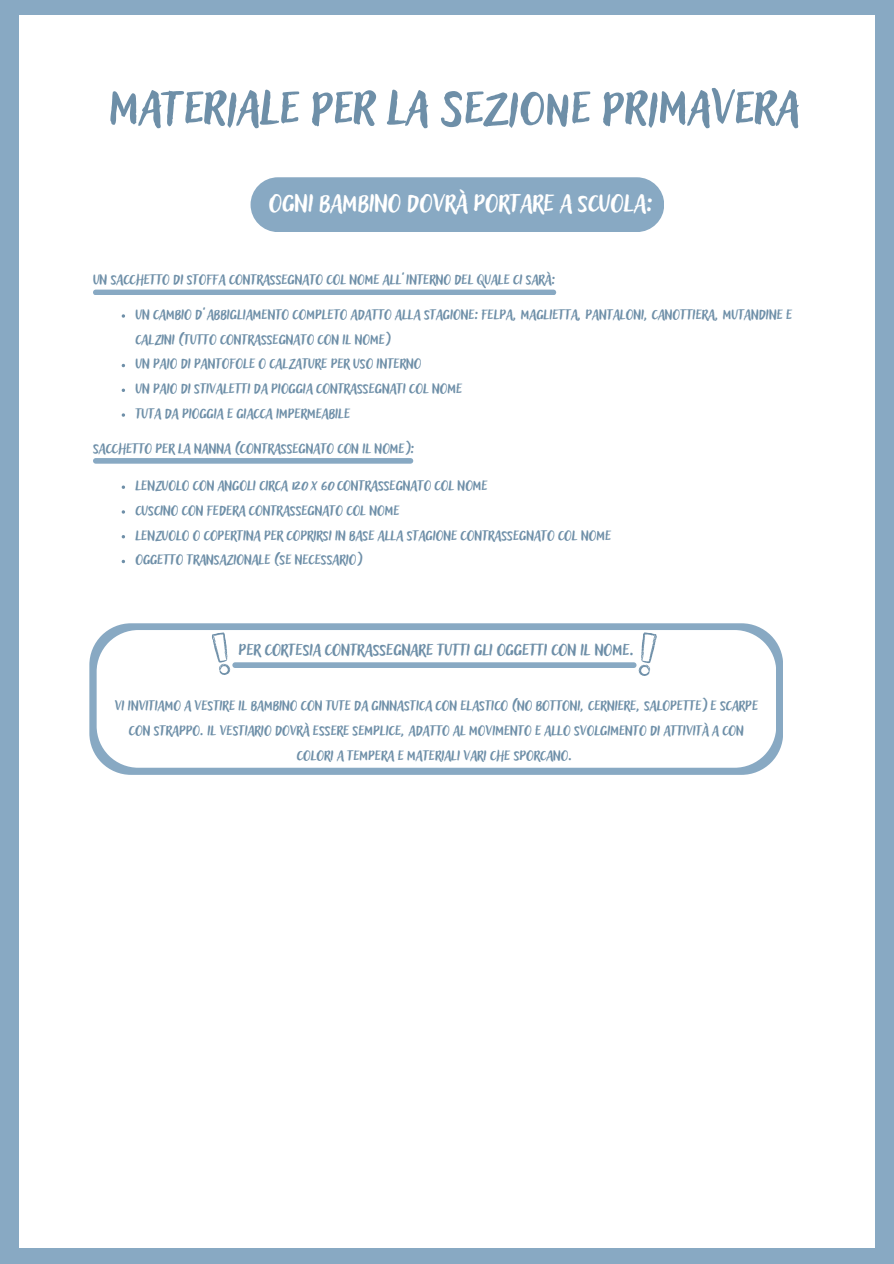
<style>
.page{position:relative;width:894px;height:1264px;background:#fff}
.page>*{position:absolute;margin:0;border:0;box-sizing:border-box;transform-origin:0 0}
.t1{font:63px "Adlery Pro Blockletter";color:#6e8fa8}
.t2{font:31.5px "Adlery Pro Blockletter";color:#fff}
.t3{font:21px "Adlery Pro Blockletter";color:#6e8fa8}
.t4{font:18px/24.8px "Adlery Pro Blockletter";color:#6e8fa8}
</style>
<div class="page">
<div style="left:0;top:0;width:893px;height:1263px;background:#88a9c3"></div>
<div style="left:19px;top:15px;width:855px;height:1232px;background:#fff"></div>
<div style="left:250px;top:177px;width:414px;height:55px;background:#88a9c3;border-radius:27px"></div>
<svg style="left:93px;top:289px;width:463px;height:6px"></svg>
<div style="left:93px;top:458px;width:320px;height:5px;background:#88a9c3"></div>
<svg style="left:89px;top:623px;width:693px;height:151px;fill:#88a9c3"></svg>
<svg style="left:97px;top:630px;width:679px;height:137px"></svg>
<svg style="left:122px;top:485px;width:3px;height:4px"></svg>
<svg style="left:122px;top:314px;width:3px;height:4px"></svg>
<svg style="left:122px;top:388px;width:3px;height:4px"></svg>
<svg style="left:122px;top:413px;width:3px;height:4px"></svg>
<svg style="left:211px;top:631px;width:446px;height:46px"></svg>
<h1 class="t1" style="left:109px;top:65px;width:692px">Materiale per la sezione primavera</h1>
<h2 class="t2" style="left:269px;top:182px;width:384px">OGNI BAMBINO DOVRÀ PORTARE A SCUOLA:</h2>
<p class="t4" style="left:93px;top:265px;width:463px">UN SACCHETTO DI STOFFA CONTRASSEGNATO COL NOME ALL’INTERNO DEL QUALE CI SARÀ:</p>
<p class="t4" style="left:135px;top:300px;width:658px">UN CAMBIO D’ABBIGLIAMENTO COMPLETO ADATTO ALLA STAGIONE: FELPA, MAGLIETTA, PANTALONI, CANOTTIERA, MUTANDINE E CALZINI (TUTTO CONTRASSEGNATO CON IL NOME)<br>UN PAIO DI PANTOFOLE O CALZATURE PER USO INTERNO<br>UN PAIO DI STIVALETTI DA PIOGGIA CONTRASSEGNATI COL NOME<br>TUTA DA PIOGGIA E GIACCA IMPERMEABILE</p>
<p class="t4" style="left:93px;top:434px;width:322px">SACCHETTO PER LA NANNA (CONTRASSEGNATO CON IL NOME):</p>
<p class="t4" style="left:135px;top:471px;width:477px">LENZUOLO CON ANGOLI CIRCA 120 X 60 CONTRASSEGNATO COL NOME<br>CUSCINO CON FEDERA CONTRASSEGNATO COL NOME<br>LENZUOLO O COPERTINA PER COPRIRSI IN BASE ALLA STAGIONE CONTRASSEGNATO COL NOME OGGETTO TRANSAZIONALE (SE NECESSARIO)</p>
<p class="t3" style="left:238px;top:635px;width:397px">PER CORTESIA CONTRASSEGNARE TUTTI GLI OGGETTI CON IL NOME.</p>
<p class="t4" style="left:115px;top:691px;width:644px;text-align:center">VI INVITIAMO A VESTIRE IL BAMBINO CON TUTE DA GINNASTICA CON ELASTICO (NO BOTTONI, CERNIERE, SALOPETTE) E SCARPE<br>CON STRAPPO. IL VESTIARIO DOVRÀ ESSERE SEMPLICE, ADATTO AL MOVIMENTO E ALLO SVOLGIMENTO DI ATTIVITÀ A CON<br>COLORI A TEMPERA E MATERIALI VARI CHE SPORCANO.</p>
</div>
